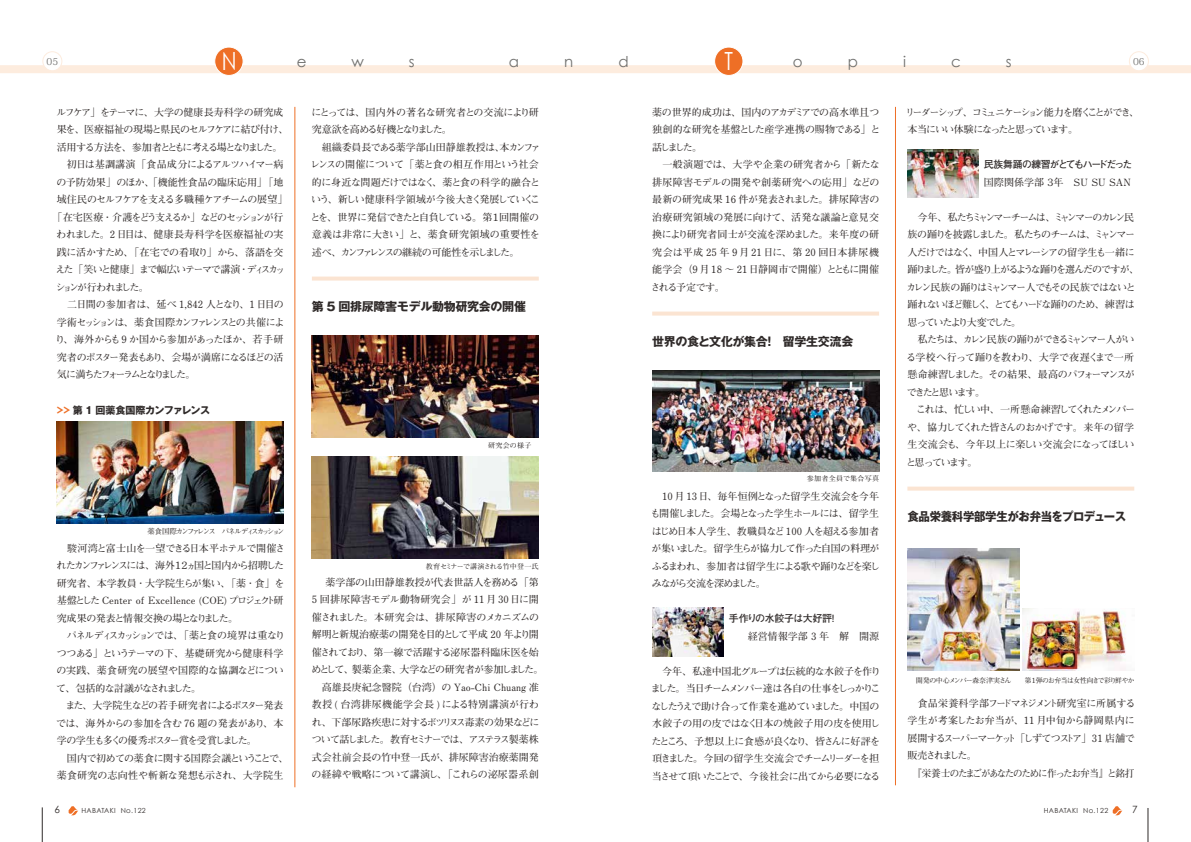
<style>
.page{position:relative;width:1191px;height:842px;background:#fff}
.page>*{position:absolute;margin:0;border:0;box-sizing:border-box;transform-origin:0 0}
.t1{font:25px "Century Gothic";color:#fff;scale:.8 1}
.t2{font:15px "Century Gothic";color:#70706e}
.t3{font:700 12px "Gothic MB101 Pro";letter-spacing:-.025em;color:#2f2a29}
.t4{font:700 12px "Gothic MB101 Pro";letter-spacing:-.025em;color:#2f2a29;scale:.95 1}
.t5{font:700 10px/17.5px "Futo Min A101 Pro";letter-spacing:-.06em;color:#2f2a29}
.t6{font:700 10px/17.5px "Futo Min A101 Pro";letter-spacing:-.01em;color:#2f2a29}
.t7{font:700 10px/17.5px "Futo Min A101 Pro";letter-spacing:-.125em;color:#2f2a29}
.t8{font:700 10px/17.5px "Futo Min A101 Pro";letter-spacing:-.105em;color:#2f2a29}
.t9{font:700 10px/17.5px "Futo Min A101 Pro";letter-spacing:-.155em;color:#2f2a29}
.t10{font:700 10px "Futo Min A101 Pro";color:#2f2a29}
.t11{font:700 10px "Futo Min A101 Pro";letter-spacing:-.03em;color:#2f2a29}
.t12{font:700 10px "Futo Min A101 Pro";letter-spacing:-.135em;color:#2f2a29}
.t13{font:700 10px "Futo Min A101 Pro";letter-spacing:-.14em;color:#2f2a29}
.t14{font:700 10px "Futo Min A101 Pro";letter-spacing:-.005em;color:#2f2a29}
.t15{font:700 10px "Futo Min A101 Pro";letter-spacing:-.15em;color:#2f2a29}
.t16{font:700 10px "Futo Min A101 Pro";letter-spacing:-.095em;color:#2f2a29}
.t17{font:700 10px "Futo Min A101 Pro";letter-spacing:-.1em;color:#2f2a29}
.t18{font:700 10px "Futo Min A101 Pro";letter-spacing:-.085em;color:#2f2a29}
.t19{font:700 10px "Futo Min A101 Pro";letter-spacing:.005em;color:#2f2a29}
.t20{font:700 10px "Futo Min A101 Pro";letter-spacing:-.02em;color:#2f2a29}
.t21{font:700 10px "Futo Min A101 Pro";letter-spacing:-.225em;color:#2f2a29}
.t22{font:700 10px "Futo Go B101 Pro";letter-spacing:-.115em;color:#2f2a29}
.t23{font:700 10px "Gothic MB101 Pro";letter-spacing:-.045em;color:#2f2a29}
.t24{font:700 10px "Futo Go B101 Pro";letter-spacing:-.035em;color:#2f2a29}
.t25{font:700 10px "Futo Min A101 Pro";letter-spacing:-.18em;color:#2f2a29}
.t26{font:10px "Century Gothic";color:#2f2a29}
.t27{font:9.5px "Koz Min Pro";color:#70706e}
.t28{font:700 7.3px "Futo Min A101 Pro";letter-spacing:-.245em;color:#2f2a29}
.t29{font:7px "Century Gothic";letter-spacing:.05em;color:#2f2a29}
.t30{font:700 7px "Futo Min A101 Pro";letter-spacing:-.035em;color:#2f2a29}
.t31{font:700 7px "Futo Min A101 Pro";letter-spacing:-.075em;color:#2f2a29;scale:.95 1}
.t32{font:700 7px "Futo Min A101 Pro";letter-spacing:-.08em;color:#2f2a29}
.t33{font:700 7px "Futo Min A101 Pro";letter-spacing:.05em;color:#2f2a29}
.s1{color:#ee6f26}
</style>
<div class="page">
<div style="left:0;top:65px;width:1191px;height:8px;background:#fdecde"></div>
<hr style="left:42px;top:807px;width:1px;height:35px;background:#2f2a29">
<hr style="left:1147px;top:808px;width:1px;height:34px;background:#2f2a29">
<svg style="left:69px;top:806px;width:9px;height:9px"></svg>
<svg style="left:1112px;top:806px;width:10px;height:9px"></svg>
<div style="left:215px;top:47px;width:28px;height:28px;background:#ee6f26;border-radius:50%"></div>
<div style="left:214px;top:47px;width:29px;height:29px;border:1px solid #fff;border-radius:50%"></div>
<div style="left:714px;top:47px;width:29px;height:28px;background:#ee6f26;border-radius:50%"></div>
<div style="left:714px;top:47px;width:29px;height:29px;border:1px solid #fff;border-radius:50%"></div>
<hr style="left:295px;top:107px;width:1px;height:680px;background:#ee6f26">
<hr style="left:895px;top:107px;width:1px;height:678px;background:#ee6f26">
<img style="left:57px;top:422px;width:226px;height:101px">
<svg style="left:652px;top:312px;width:227px;height:4px"></svg>
<img style="left:652px;top:370px;width:227px;height:101px">
<svg style="left:312px;top:277px;width:227px;height:4px"></svg>
<img style="left:312px;top:335px;width:227px;height:103px">
<img style="left:312px;top:456px;width:227px;height:103px">
<svg style="left:907px;top:487px;width:227px;height:4px"></svg>
<img style="left:1022px;top:609px;width:104px;height:62px">
<img style="left:907px;top:549px;width:112px;height:122px">
<div style="left:1129px;top:52px;width:19px;height:19px;background:#fff;border-radius:50%"></div>
<div style="left:1128px;top:51px;width:21px;height:20px;border:1px solid #fdecde;border-radius:50%"></div>
<div style="left:43px;top:52px;width:19px;height:19px;background:#fff;border-radius:50%"></div>
<div style="left:42px;top:51px;width:20px;height:20px;border:1px solid #fdecde;border-radius:50%"></div>
<img style="left:652px;top:608px;width:71px;height:48px">
<img style="left:907px;top:149px;width:71px;height:48px">
<h1 class="t1" style="left:222px;top:46px;width:20px">N</h1>
<h2 class="t2" style="left:297px;top:52px;width:11px">e</h2>
<h2 class="t2" style="left:351px;top:52px;width:14px">w</h2>
<h2 class="t2" style="left:409px;top:52px;width:7px">s</h2>
<h2 class="t2" style="left:509px;top:52px;width:12px">a</h2>
<h2 class="t2" style="left:564px;top:52px;width:11px">n</h2>
<h2 class="t2" style="left:618px;top:52px;width:12px">d</h2>
<h1 class="t1" style="left:724px;top:46px;width:12px">T</h1>
<h2 class="t2" style="left:793px;top:52px;width:11px">o</h2>
<h2 class="t2" style="left:847px;top:52px;width:12px">p</h2>
<h2 class="t2" style="left:903px;top:52px;width:4px">i</h2>
<h2 class="t2" style="left:951px;top:52px;width:11px">c</h2>
<h2 class="t2" style="left:1005px;top:52px;width:7px">s</h2>
<p class="t11" style="left:56px;top:104px;width:229px">ルフケア」をテーマに、大学の健康長寿科学の研究成</p>
<p class="t5" style="left:57px;top:119px;width:233px">果を、医療福祉の現場と県民のセルフケアに結び付け、</p>
<p class="t12" style="left:57px;top:139px;width:227px">活用する方法を、参加者とともに考える場となりました。</p>
<p class="t18" style="left:57px;top:157px;width:228px">　初日は基調講演「食品成分によるアルツハイマー病</p>
<p class="t10" style="left:56px;top:174px;width:229px">の予防効果」のほか、「機能性食品の臨床応用」「地</p>
<p class="t16" style="left:57px;top:192px;width:233px">域住民のセルフケアを支える多職種ケアチームの展望」</p>
<p class="t9" style="left:52px;top:207px;width:233px">「在宅医療・介護をどう支えるか」などのセッションが行</p>
<p class="t19" style="left:56px;top:227px;width:229px">われました。2日目は、健康長寿科学を医療福祉の実</p>
<p class="t11" style="left:57px;top:244px;width:228px">践に活かすため、「在宅での看取り」から、落語を交</p>
<p class="t13" style="left:55px;top:262px;width:231px">えた「笑いと健康」まで幅広いテーマで講演・ディスカッ</p>
<p class="t25" style="left:56px;top:279px;width:95px">ションが行われました。</p>
<p class="t14" style="left:57px;top:297px;width:229px">　二日間の参加者は、延べ 1,842 人となり、1日目の</p>
<p class="t15" style="left:57px;top:314px;width:229px">学術セッションは、薬食国際カンファレンスとの共催によ</p>
<p class="t20" style="left:55px;top:332px;width:230px">り、海外からも9 か国から参加があったほか、若手研</p>
<p class="t17" style="left:57px;top:349px;width:228px">究者のポスター発表もあり、会場が満席になるほどの活</p>
<p class="t21" style="left:57px;top:367px;width:140px">気に満ちたフォーラムとなりました。</p>
<p class="t23" style="left:57px;top:402px;width:155px"><span class="s1">&gt;&gt;</span> 第 1 回薬食国際カンファレンス</p>
<p class="t27" style="left:47px;top:55px;width:13px">05</p>
<p class="t27" style="left:1133px;top:55px;width:13px">06</p>
<p class="t5" style="left:310px;top:102px;width:231px">にとっては、国内外の著名な研究者との交流により研究意欲を高める好機となりました。<br>　組織委員長である薬学部山田静雄教授は、本カンファレンスの開催について「薬と食の相互作用という社会的に身近な問題だけではなく、薬と食の科学的融合という、新しい健康科学領域が今後大きく発展していくことを、世界に発信できたと自負している。第１回開催の意義は非常に大きい」と、薬食研究領域の重要性を述べ、カンファレンスの継続の可能性を示しました。</p>
<p class="t6" style="left:650px;top:102px;width:231px">薬の世界的成功は、国内のアカデミアでの高水準且つ独創的な研究を基盤とした産学連携の賜物である」と話しました。<br>　一般演題では、大学や企業の研究者から「新たな排尿障害モデルの開発や創薬研究への応用」などの最新の研究成果 16 件が発表されました。排尿障害の治療研究領域の発展に向けて、活発な議論と意見交換により研究者同士が交流を深めました。来年度の研究会は平成 25 年 9 月 21日に、第 20 回日本排尿機能学会（9月 18 ～ 21日静岡市で開催）とともに開催される予定です。</p>
<p class="t9" style="left:905px;top:102px;width:235px">リーダーシップ、コミュニケーション能力を磨くことができ、本当にいい体験になったと思っています。</p>
<p class="t22" style="left:984px;top:156px;width:150px">民族舞踊の練習がとてもハードだった</p>
<p class="t10" style="left:984px;top:174px;width:148px">国際関係学部 ３年　SU SU SAN</p>
<p class="t7" style="left:906px;top:207px;width:235px">　今年、私たちミャンマーチームは、ミャンマーのカレン民族の踊りを披露しました。私たちのチームは、ミャンマー人だけではなく、中国人とマレーシアの留学生も一緒に踊りました。皆が盛り上がるような踊りを選んだのですが、カレン民族の踊りはミャンマー人でもその民族ではないと踊れないほど難しく、とてもハードな踊りのため、練習は思っていたより大変でした。<br>　私たちは、カレン民族の踊りができるミャンマー人がいる学校へ行って踊りを教わり、大学で夜遅くまで一所懸命練習しました。その結果、最高のパフォーマンスができたと思います。<br>　これは、忙しい中、一所懸命練習してくれたメンバーや、協力してくれた皆さんのおかげです。来年の留学生交流会も、今年以上に楽しい交流会になってほしいと思っています。</p>
<p class="t3" style="left:312px;top:296px;width:216px">第 5 回排尿障害モデル動物研究会の開催</p>
<p class="t3" style="left:652px;top:331px;width:203px">世界の食と文化が集合！　留学生交流会</p>
<p class="t30" style="left:481px;top:440px;width:59px">　研究会の様子　</p>
<p class="t28" style="left:147px;top:525px;width:138px">薬食国際カンファレンス　パネルディスカッション</p>
<p class="t5" style="left:56px;top:538px;width:234px">　駿河湾と富士山を一望できる日本平ホテルで開催されたカンファレンスには、海外１２ヵ国と国内から招聘した研究者、本学教員・大学院生らが集い、「薬・食」を基盤とした Center of Excellence (COE) プロジェクト研究成果の発表と情報交換の場となりました。<br>　パネルディスカッションでは、「薬と食の境界は重なりつつある」というテーマの下、基礎研究から健康科学の実践、薬食研究の展望や国際的な協調などについて、包括的な討議がなされました。<br>　また、大学院生などの若手研究者によるポスター発表では、海外からの参加を含む 76 題の発表があり、本学の学生も多くの優秀ポスター賞を受賞しました。<br>　国内で初めての薬食に関する国際会議ということで、薬食研究の志向性や斬新な発想も示され、大学院生</p>
<p class="t30" style="left:418px;top:561px;width:122px">　教育セミナーで講演される竹中登一氏</p>
<p class="t6" style="left:311px;top:572px;width:234px;text-align:center">　薬学部の山田静雄教授が代表世話人を務める「第<br>5 回排尿障害モデル動物研究会」が 11 月 30日に開催されました。本研究会は、排尿障害のメカニズムの解明と新規治療薬の開発を目的として平成 20 年より開催されており、第一線で活躍する泌尿器科臨床医を始めとして、製薬企業、大学などの研究者が参加しました。　高雄長庚紀念醫院（台湾）の Yao-Chi Chuang 准教授 ( 台湾排尿機能学会長 ) による特別講演が行われ、下部尿路疾患に対するボツリヌス毒素の効果などについて話しました。教育セミナーでは、アステラス製薬株式会社前会長の竹中登一氏が、排尿障害治療薬開発の経緯や戦略について講演し、「これらの泌尿器系創</p>
<p class="t33" style="left:807px;top:473px;width:74px">参加者全員で集合写真</p>
<p class="t5" style="left:650px;top:486px;width:231px;text-align:justify">　10月 13日、毎年恒例となった留学生交流会を今年も開催しました。会場となった学生ホールには、留学生はじめ日本人学生、教職員など100 人を超える参加者が集いました。留学生らが協力して作った自国の料理がふるまわれ、参加者は留学生による歌や踊りなどを楽しみながら交流を深めました。</p>
<p class="t24" style="left:729px;top:611px;width:111px">手作りの水餃子は大好評！</p>
<p class="t10" style="left:748px;top:628px;width:133px">経営情報学部 3 年　解　開源</p>
<p class="t5" style="left:651px;top:661px;width:231px">　今年、私達中国北グループは伝統的な水餃子を作りました。当日チームメンバー達は各自の仕事をしっかりこなしたうえで助け合って作業を進めていました。中国の水餃子の用の皮ではなく日本の焼餃子用の皮を使用したところ、予想以上に食感が良くなり、皆さんに好評を頂きました。今回の留学生交流会でチームリーダーを担当させて頂いたことで、今後社会に出てから必要になる</p>
<p class="t4" style="left:907px;top:506px;width:232px">食品栄養科学部学生がお弁当をプロデュース</p>
<p class="t32" style="left:915px;top:674px;width:97px">開発の中心メンバー森奈津実さん</p>
<p class="t31" style="left:1025px;top:674px;width:117px">第１弾のお弁当は女性向きで彩り鮮やか</p>
<p class="t8" style="left:907px;top:693px;width:229px">　食品栄養科学部フードマネジメント研究室に所属する学生が考案したお弁当が、11 月中旬から静岡県内に展開するスーパーマーケット「しずてつストア」 31 店舗で販売されました。<br>　『栄養士のたまごがあなたのために作ったお弁当』と銘打</p>
<p class="t26" style="left:54px;top:803px;width:7px">6</p>
<p class="t29" style="left:81px;top:806px;width:66px">HABATAKI No.122</p>
<p class="t29" style="left:1043px;top:806px;width:66px">HABATAKI No.122</p>
<p class="t26" style="left:1132px;top:803px;width:7px">7</p>
</div>
